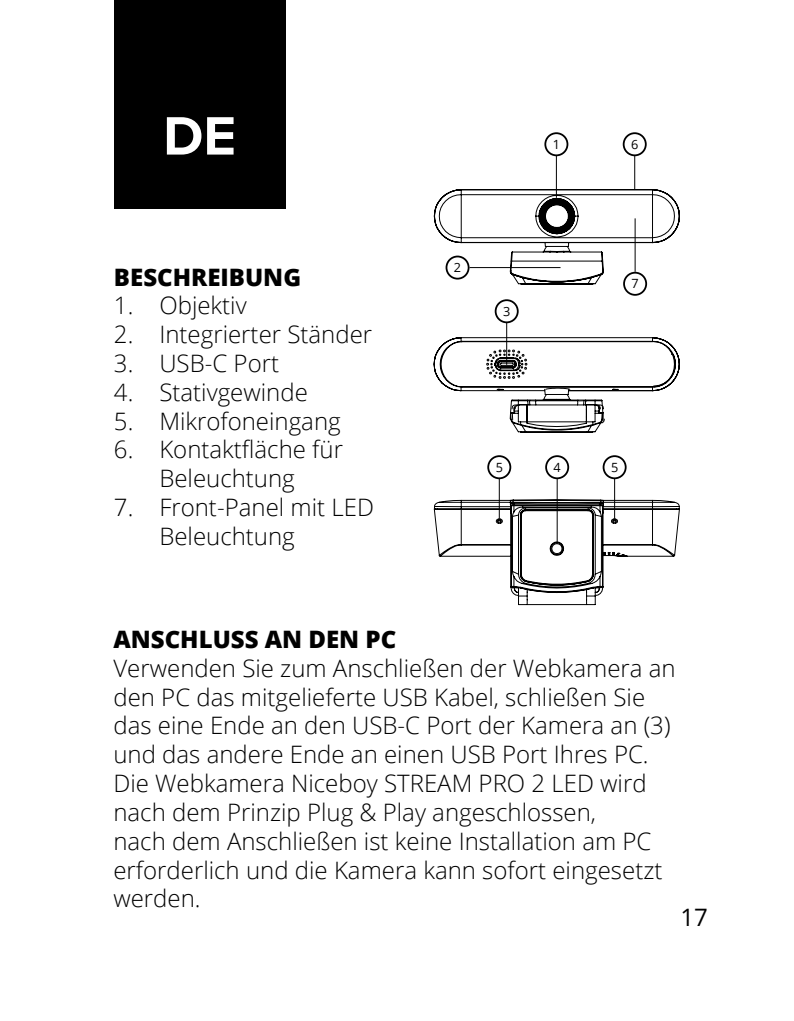
<style>
.page{position:relative;width:794px;height:1021px;background:#fff}
.page>*{position:absolute;margin:0;border:0;box-sizing:border-box;transform-origin:0 0}
.t1{font:700 56px "Proxima Nova";color:#fff}
.Odsazení_4mm{font:300 24px/28.8px "Open Sans";color:#000}
.t2{font:800 24px "Open Sans";color:#000}
.t3{font:24px "Open Sans";color:#000}
.t4{font:12.8px "Open Sans";color:#000}
</style>
<div class="page">
<div style="left:114px;top:0;width:171px;height:208px;background:#000"></div>
<hr style="left:506px;top:322px;width:1px;height:43px;background:#000">
<hr style="left:498px;top:478px;width:2px;height:43px;background:#000">
<hr style="left:614px;top:478px;width:1px;height:43px;background:#000">
<hr style="left:556px;top:478px;width:2px;height:65px;background:#000">
<hr style="left:556px;top:156px;width:1px;height:42px;background:#000">
<hr style="left:634px;top:156px;width:1px;height:34px;background:#000">
<div style="left:623px;top:272px;width:24px;height:24px;border:2px solid #000;border-radius:50%"></div>
<div style="left:495px;top:299px;width:23px;height:24px;border:2px solid #000;border-radius:50%"></div>
<div style="left:487px;top:455px;width:24px;height:24px;border:2px solid #000;border-radius:50%"></div>
<div style="left:602px;top:455px;width:24px;height:24px;border:2px solid #000;border-radius:50%"></div>
<div style="left:545px;top:455px;width:24px;height:24px;border:2px solid #000;border-radius:50%"></div>
<div style="left:544px;top:132px;width:24px;height:24px;border:2px solid #000;border-radius:50%"></div>
<div style="left:623px;top:132px;width:23px;height:24px;border:2px solid #000;border-radius:50%"></div>
<svg style="left:433px;top:499px;width:247px;height:106px"></svg>
<svg style="left:433px;top:189px;width:247px;height:96px"></svg>
<svg style="left:433px;top:337px;width:247px;height:96px"></svg>
<p class="t1" style="left:163px;top:94px;width:74px">DE</p>
<p class="t4" style="left:553px;top:135px;width:9px">1</p>
<p class="t4" style="left:631px;top:135px;width:9px">6</p>
<p class="t2" style="left:114px;top:258px;width:189px">BESCHREIBUNG</p>
<p class="Odsazení_4mm" style="left:114px;top:290px;width:134px">1. Objektiv</p>
<p class="Odsazení_4mm" style="left:114px;top:319px;width:260px">2. Integrierter Ständer</p>
<p class="Odsazení_4mm" style="left:114px;top:348px;width:167px">3. USB-C Port</p>
<p class="Odsazení_4mm" style="left:114px;top:377px;width:195px">4. Stativgewinde</p>
<p class="Odsazení_4mm" style="left:114px;top:406px;width:228px">5. Mikrofoneingang</p>
<p class="Odsazení_4mm" style="left:114px;top:434px;width:230px;text-align:center">6. Kontaktfläche für<br>Beleuchtung</p>
<p class="Odsazení_4mm" style="left:159px;top:492px;width:216px;text-indent:-45px">7. Front-Panel mit LED<br>Beleuchtung</p>
<p class="t4" style="left:454px;top:258px;width:9px">2</p>
<p class="t4" style="left:503px;top:302px;width:9px">3</p>
<p class="t4" style="left:631px;top:274px;width:9px">7</p>
<p class="t4" style="left:495px;top:458px;width:9px">5</p>
<p class="t4" style="left:553px;top:458px;width:9px">4</p>
<p class="t4" style="left:611px;top:458px;width:9px">5</p>
<p class="t2" style="left:113px;top:621px;width:284px">ANSCHLUSS AN DEN PC</p>
<p class="Odsazení_4mm" style="left:113px;top:653px;width:564px">Verwenden Sie zum Anschließen der Webkamera an den PC das mitgelieferte USB Kabel, schließen Sie das eine Ende an den USB-C Port der Kamera an (3) und das andere Ende an einen USB Port Ihres PC.</p>
<p class="Odsazení_4mm" style="left:113px;top:768px;width:550px">Die Webkamera Niceboy STREAM PRO 2 LED wird nach dem Prinzip Plug &amp; Play angeschlossen,<br>nach dem Anschließen ist keine Installation am PC erforderlich und die Kamera kann sofort eingesetzt werden.</p>
<p class="t3" style="left:680px;top:900px;width:29px">17</p>
</div>
